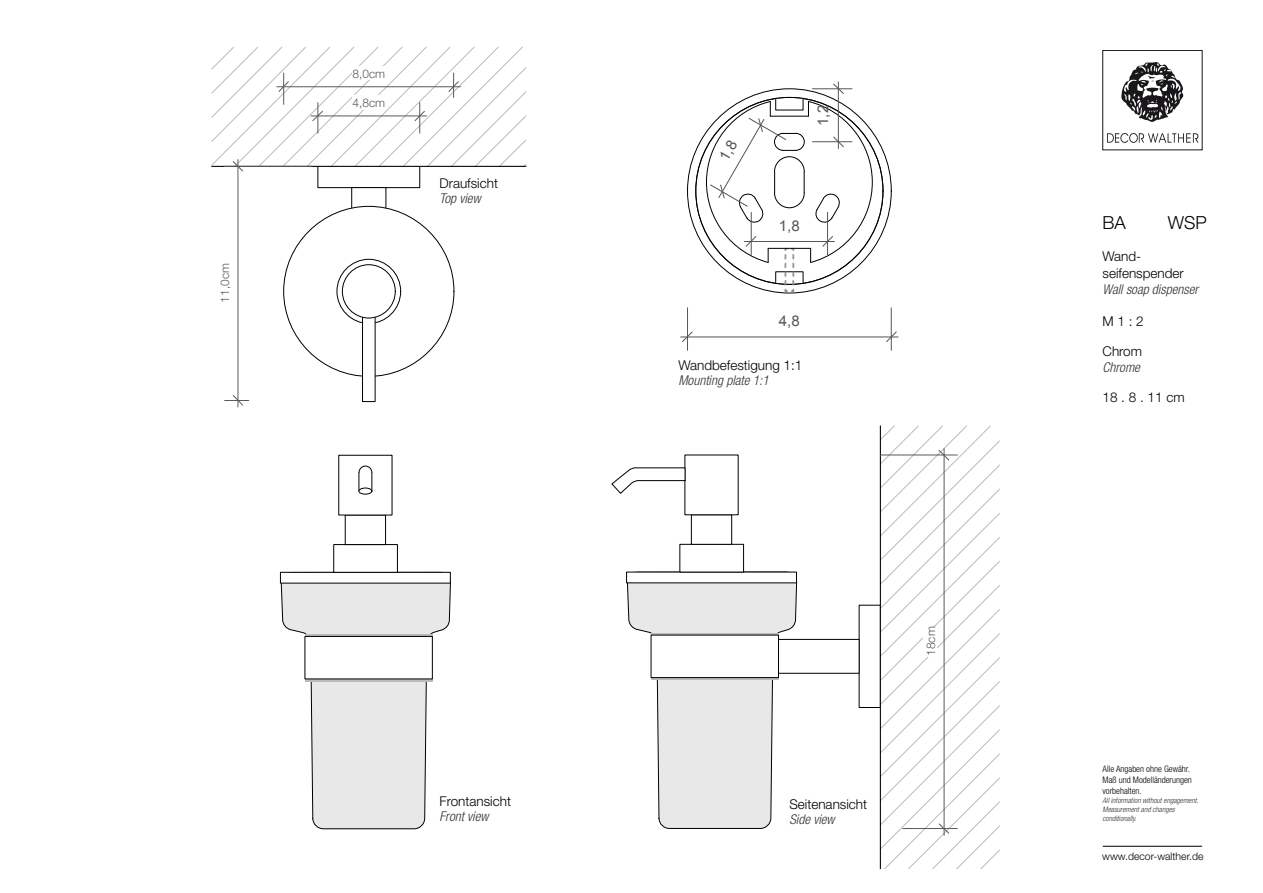
<style>
.page{position:relative;width:1263px;height:893px;background:#fff}
.page>*{position:absolute;margin:0;border:0;box-sizing:border-box;transform-origin:0 0}
.t1{font:300 18px "Helvetica Neue LT Std";color:#000}
.t2{font:14.7px "Arial";color:#555}
.t3{font:300 13.5px/16.2px "Helvetica Neue LT Std";color:#000}
.t4{font:italic 300 condensed 13.5px "Helvetica Neue LT Std";color:#333}
.t5{font:300 11.85px "Helvetica Neue LT Std";color:#5a5a5a}
.t6{font:300 10.5px "Helvetica Neue LT Std";color:#000}
.t7{font:300 condensed 9px/10.8px "Helvetica Neue LT Std";color:#000}
.t8{font:italic 300 condensed 7.5px/9px "Helvetica Neue LT Std";color:#333}
</style>
<div class="page">
<svg style="left:1107px;top:133px;width:91px;height:10px"></svg>
<svg style="left:1121px;top:62px;width:62px;height:60px"></svg>
<hr style="left:1103px;top:845px;width:99px;height:1px;background:#000">
<svg style="left:627px;top:507px;width:170px;height:322px;fill:#e8e8e8"></svg>
<div style="left:626px;top:571px;width:171px;height:12px;background:#fff"></div>
<div style="left:679px;top:544px;width:65px;height:28px;background:#fff;border:1px solid #000"></div>
<div style="left:691px;top:514px;width:41px;height:30px;background:#fff;border:1px solid #000"></div>
<div style="left:685px;top:454px;width:54px;height:61px;background:#fff"></div>
<svg style="left:611px;top:467px;width:75px;height:27px"></svg>
<div style="left:318px;top:166px;width:102px;height:22px;background:#fff;border:1px solid #000"></div>
<div style="left:351px;top:187px;width:35px;height:33px;background:#fff;border:1px solid #000"></div>
<div style="left:778px;top:639px;width:82px;height:34px;background:#fff;border:1px solid #000"></div>
<hr style="left:651px;top:633px;width:127px;height:2px;background:#bbb">
<hr style="left:651px;top:677px;width:127px;height:2px;background:#bbb">
<div style="left:651px;top:634px;width:128px;height:44px;background:#fff;border:1px solid #000"></div>
<svg style="left:281px;top:571px;width:170px;height:258px"></svg>
<div style="left:280px;top:572px;width:171px;height:11px;background:#fff;border:1px solid #000"></div>
<div style="left:333px;top:544px;width:65px;height:28px;background:#fff;border:1px solid #000"></div>
<div style="left:345px;top:514px;width:41px;height:31px;background:#fff;border:1px solid #000"></div>
<div style="left:338px;top:455px;width:54px;height:60px;background:#fff"></div>
<svg style="left:358px;top:465px;width:15px;height:26px"></svg>
<div style="left:359px;top:487px;width:13px;height:7px;background:#fff;border:1px solid #000;border-radius:50%"></div>
<hr style="left:305px;top:634px;width:127px;height:2px;background:#bbb">
<hr style="left:305px;top:679px;width:127px;height:2px;background:#bbb">
<div style="left:305px;top:636px;width:128px;height:43px;background:#fff;border:1px solid #000"></div>
<svg style="left:880px;top:425px;width:120px;height:443px"></svg>
<div style="left:924px;top:627px;width:13px;height:29px;background:#fff"></div>
<div style="left:283px;top:206px;width:171px;height:171px;background:#fff;border:1px solid #000;border-radius:50%"></div>
<svg style="left:337px;top:259px;width:64px;height:65px"></svg>
<div style="left:362px;top:316px;width:13px;height:86px;background:#fff;border:1px solid #000"></div>
<div style="left:342px;top:264px;width:54px;height:54px;background:#fff;border:1px solid #000;border-radius:50%"></div>
<hr style="left:238px;top:166px;width:1px;height:234px;background:#5a5a5a">
<svg style="left:211px;top:47px;width:316px;height:125px"></svg>
<svg style="left:225px;top:394px;width:24px;height:13px"></svg>
<svg style="left:687px;top:88px;width:205px;height:205px"></svg>
<svg style="left:695px;top:97px;width:188px;height:188px"></svg>
<div style="left:775px;top:98px;width:28px;height:12px;background:#fff"></div>
<hr style="left:812px;top:88px;width:40px;height:1px;background:#555">
<hr style="left:838px;top:89px;width:1px;height:53px;background:#555">
<svg style="left:832px;top:82px;width:13px;height:13px"></svg>
<hr style="left:687px;top:308px;width:1px;height:42px;background:#555">
<hr style="left:891px;top:308px;width:1px;height:42px;background:#555">
<hr style="left:688px;top:337px;width:203px;height:1px;background:#555">
<svg style="left:681px;top:331px;width:12px;height:11px"></svg>
<svg style="left:885px;top:331px;width:13px;height:12px"></svg>
<svg style="left:706px;top:101px;width:167px;height:193px"></svg>
<p class="t5" style="left:218px;top:302px;width:41px;rotate:-90deg">11,0cm</p>
<p class="t5" style="left:352px;top:66px;width:34px">8,0cm</p>
<p class="t5" style="left:352px;top:95px;width:34px">4,8cm</p>
<p class="t3" style="left:440px;top:175px;width:60px">Draufsicht</p>
<p class="t4" style="left:440px;top:191px;width:43px">Top view</p>
<p class="t3" style="left:440px;top:792px;width:73px">Frontansicht</p>
<p class="t4" style="left:440px;top:808px;width:50px">Front view</p>
<p class="t2" style="left:813px;top:126px;width:22px;rotate:-90deg">1,2</p>
<p class="t2" style="left:779px;top:216px;width:22px">1,8</p>
<p class="t2" style="left:779px;top:311px;width:22px">4,8</p>
<p class="t3" style="left:678px;top:357px;width:126px">Wandbefestigung 1:1</p>
<p class="t4" style="left:678px;top:372px;width:92px">Mounting plate 1:1</p>
<p class="t3" style="left:789px;top:796px;width:79px">Seitenansicht</p>
<p class="t4" style="left:789px;top:811px;width:47px">Side view</p>
<p class="t5" style="left:924px;top:656px;width:31px;rotate:-90deg">18cm</p>
<h1 class="t1" style="left:1103px;top:211px;width:25px">BA</h1>
<h1 class="t1" style="left:1168px;top:211px;width:41px">WSP</h1>
<p class="t3" style="left:1103px;top:248px;width:83px">Wand&shy;seifenspender</p>
<p class="t4" style="left:1103px;top:281px;width:97px">Wall soap dispenser</p>
<p class="t3" style="left:1103px;top:306px;width:43px;line-height:29.7px">M 1 : 2<br>Chrom</p>
<p class="t4" style="left:1103px;top:359px;width:39px">Chrome</p>
<p class="t3" style="left:1103px;top:388px;width:84px">18 . 8 . 11 cm</p>
<p class="t7" style="left:1103px;top:763px;width:91px">Alle Angaben ohne Gewähr.<br>Maß und Modelländerungen vorbehalten.</p>
<p class="t8" style="left:1103px;top:795px;width:97px">All information without engagement.<br>Measurement and changes conditionally.</p>
<p class="t6" style="left:1102px;top:849px;width:103px">www.decor-walther.de</p>
</div>
